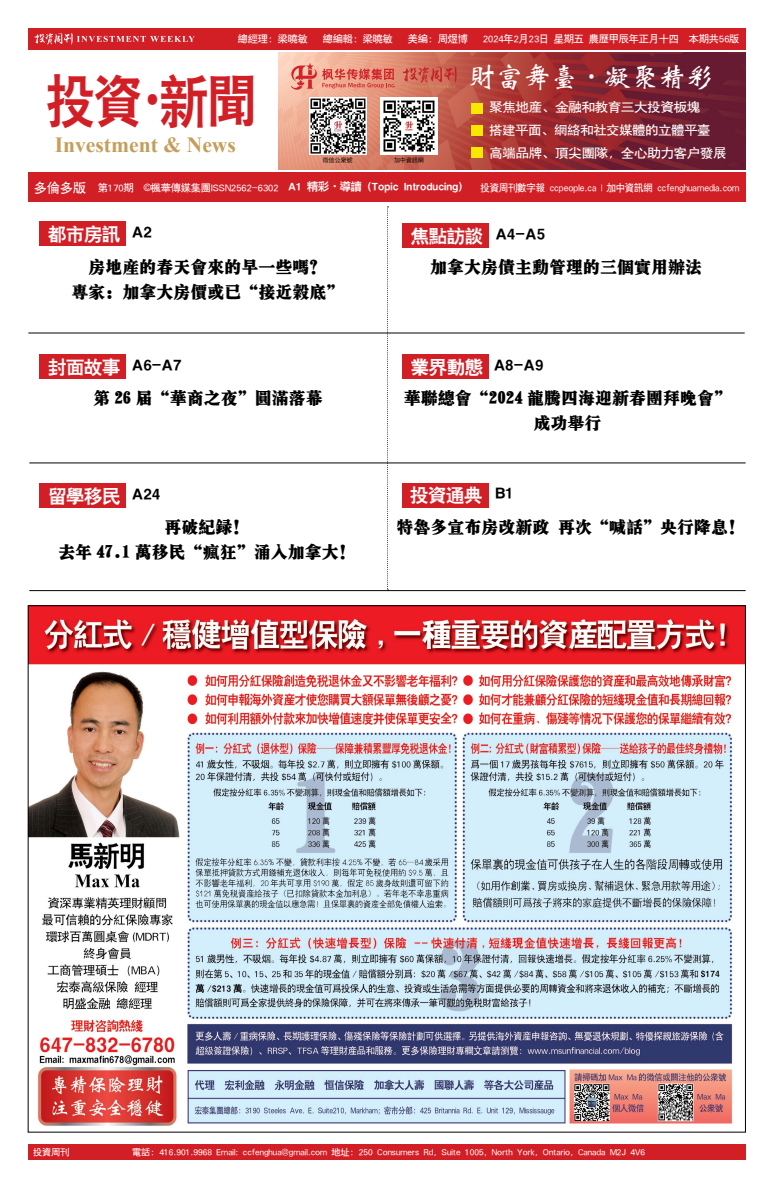
<style>
.page{position:relative;width:774px;height:1188px;background:#fff}
.page>*{position:absolute;margin:0;border:0;box-sizing:border-box;transform-origin:0 0}
.t1{font:55.5px "FDH";color:#d21f26;scale:.86 1}
.t2{font:27.3px "FWT";color:#fff}
.t3{font:700 21.6px "Times New Roman";color:#c59e5a}
.t4{font:18px "FDH";color:#fff}
.t5{font:17px/25px "H Ya 0 gf";color:#000;text-align:center}
.t6{font:16px "FDH";color:#000}
.t7{font:12.4px "FHT";color:#fff;scale:1.06 1}
.t8{font:12.2px "FHT";color:#fff;scale:1.06 1}
.t9{font:11px "FDH";color:#fff}
.t10{font:10px "FHT";color:#fff}
.t11{font:10px "FHT";color:#fff;scale:.92 1}
.t12{font:9px "FHT";color:#fff}
.t13{font:6px "FPH";color:#000}
.s1{font-family:"FHT";font-size:13px}
.s2{font-family:"FHT";font-size:10px}
.s3{font-family:"Arial";font-size:10px}
.s4{font-size:18px;color:#fff}
</style>
<div class="page">
<div style="left:28px;top:1145px;width:718px;height:15px;background:#d21f26"></div>
<div style="left:28px;top:28px;width:718px;height:21px;background:#d21f26"></div>
<svg style="left:34px;top:33px;width:161px;height:12px"></svg>
<div style="left:28px;top:172px;width:718px;height:30px;background:#d21f26"></div>
<svg style="left:387px;top:206px;width:2px;height:384px"></svg>
<hr style="left:28px;top:333px;width:717px;height:1px;background:#000">
<hr style="left:29px;top:463px;width:717px;height:1px;background:#000">
<hr style="left:29px;top:590px;width:717px;height:1px;background:#000">
<div style="left:39px;top:483px;width:87px;height:25px;background:#d21f26"></div>
<div style="left:39px;top:221px;width:87px;height:25px;background:#d21f26"></div>
<div style="left:402px;top:223px;width:86px;height:25px;background:#d21f26"></div>
<div style="left:402px;top:483px;width:86px;height:25px;background:#d21f26"></div>
<img style="left:279px;top:53px;width:467px;height:116px">
<svg style="left:291px;top:63px;width:105px;height:27px;background:#e78777"></svg>
<svg style="left:403px;top:67px;width:54px;height:21px"></svg>
<div style="left:472px;top:103px;width:11px;height:10px;background:#f9e900"></div>
<div style="left:472px;top:125px;width:11px;height:11px;background:#f9e900"></div>
<div style="left:472px;top:148px;width:11px;height:10px;background:#f9e900"></div>
<img style="left:310px;top:97px;width:56px;height:57px">
<img style="left:381px;top:97px;width:57px;height:57px">
<div style="left:402px;top:354px;width:86px;height:25px;background:#d21f26"></div>
<div style="left:39px;top:354px;width:87px;height:25px;background:#d21f26"></div>
<img style="left:30px;top:608px;width:714px;height:518px">
<p class="t10" style="left:238px;top:34px;width:72px">总经理：梁晓敏</p>
<p class="t10" style="left:323px;top:34px;width:71px">总编辑：梁晓敏</p>
<p class="t10" style="left:408px;top:34px;width:61px">美编：周煜博</p>
<p class="t10" style="left:483px;top:34px;width:258px">2024年2月23日 星期五 农历甲辰年正月十四 本期共56版</p>
<h1 class="t1" style="left:48px;top:71px;width:245px">投资·新闻</h1>
<p class="t3" style="left:55px;top:129px;width:183px">Investment &amp; News</p>
<p class="t9" style="left:34px;top:181px;width:429px"><span class="s1">多伦多版</span> <span class="s2">第170期</span> <span class="s3">©</span><span class="s2">枫华传媒集团ISSN2562-6302</span> A1 精彩·导读 (Topic Introducing)</p>
<p class="t11" style="left:481px;top:182px;width:283px">投资周刊数字报 ccpeople.ca | 加中资讯网 ccfenghuamedia.com</p>
<p class="t4" style="left:49px;top:224px;width:104px">都市房讯 <sup>A2</sup></p>
<p class="t6" style="left:412px;top:225px;width:135px"><span class="s4">焦点访谈</span> A4-A5</p>
<h2 class="t2" style="left:469px;top:62px;width:246px">财富舞台·凝聚精彩</h2>
<p class="t7" style="left:490px;top:101px;width:200px">聚焦地产、金融和教育三大投资板块</p>
<p class="t7" style="left:490px;top:146px;width:225px">高端品牌、顶尖团队，全心助力客户发展</p>
<p class="t8" style="left:490px;top:123px;width:210px">搭建平面、网络和社交媒体的立体平台</p>
<p class="t13" style="left:323px;top:157px;width:31px">微信公众号</p>
<p class="t13" style="left:394px;top:157px;width:31px">加中资讯网</p>
<p class="t5" style="left:72px;top:255px;width:273px">房地产的春天会来的早一些吗？<br>专家：加拿大房价或已“接近谷底”</p>
<p class="t5" style="left:430px;top:255px;width:273px">加拿大房债主动管理的三个实用办法</p>
<p class="t6" style="left:49px;top:357px;width:134px"><span class="s4">封面故事</span> A6-A7</p>
<p class="t6" style="left:412px;top:357px;width:134px"><span class="s4">业界动态</span> A8-A9</p>
<p class="t5" style="left:93px;top:385px;width:231px">第 26 届“华商之夜”圆满落幕</p>
<p class="t5" style="left:404px;top:385px;width:329px">华联总会“2024 龙腾四海迎新春团拜晚会”成功举行</p>
<p class="t4" style="left:49px;top:486px;width:73px">留学移民</p>
<p class="t6" style="left:132px;top:485px;width:30px">A24</p>
<p class="t4" style="left:411px;top:486px;width:105px">投资通典 <sup>B1</sup></p>
<p class="t5" style="left:58px;top:514px;width:299px">再破纪录！<br>去年 47.1 万移民“疯狂”涌入加拿大！</p>
<p class="t5" style="left:397px;top:514px;width:350px">特鲁多宣布房改新政 再次“喊话”央行降息！</p>
<p class="t12" style="left:34px;top:1148px;width:37px">投资周刊</p>
<p class="t12" style="left:133px;top:1148px;width:514px">电话：416.901.9968 Email: ccfenghua@gmail.com 地址：250 Consumers Rd, Suite 1005, North York, Ontario, Canada M2J 4V6</p>
</div>
